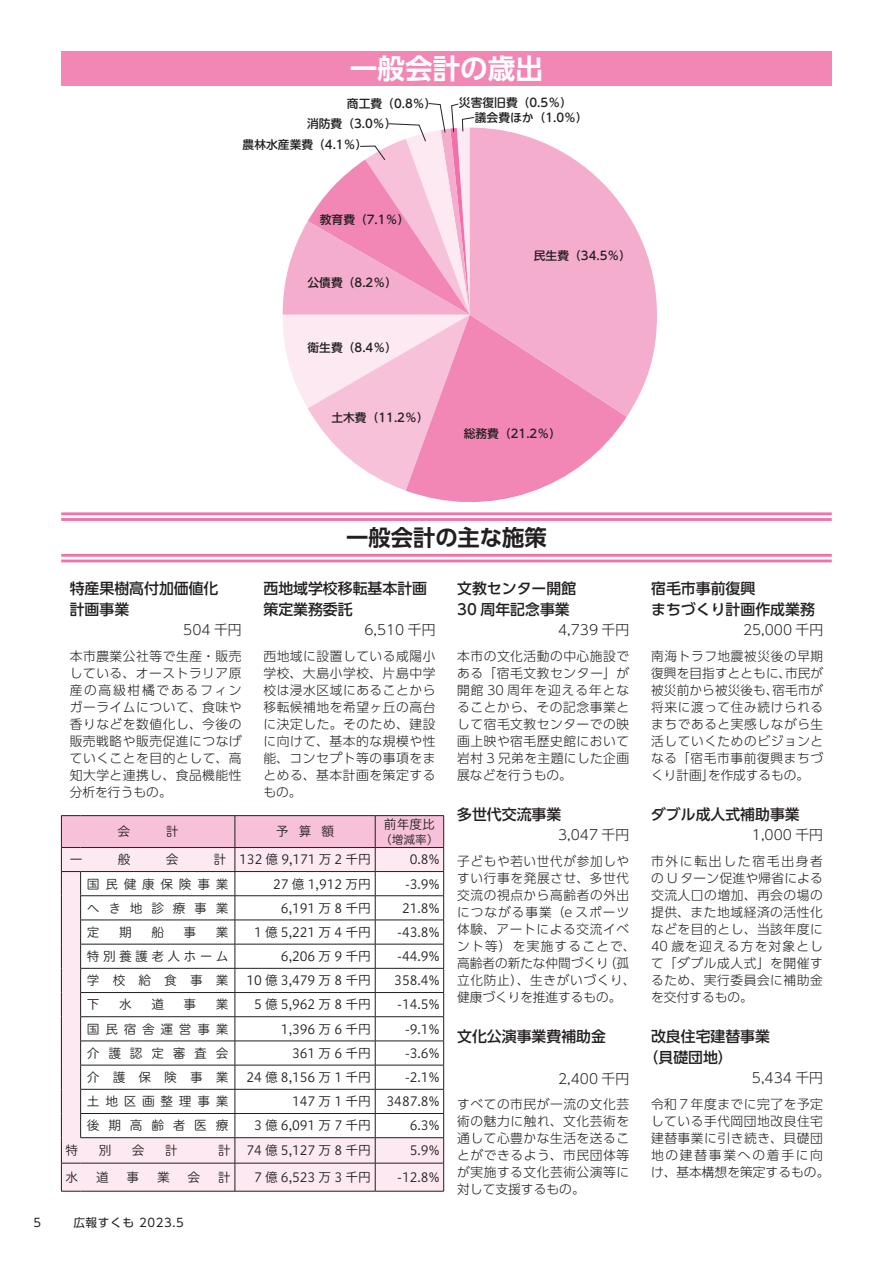
<style>
.page{position:relative;width:893px;height:1263px;background:#fff}
.page>*{position:absolute;margin:0;border:0;box-sizing:border-box;transform-origin:0 0}
.本文{font:700 27.6px "UD Shin Go Pr 6 De";color:#fff}
.本文-2{font:700 22.35px "UD Shin Go Pr 6 De";color:#231f20}
.本文-3{font:500 14.85px "UD Shin Go Pr 6";color:#231f20}
.本文-4{font:500 14.85px "UD Shin Go Pro";color:#231f20}
.本文-5{font:300 13.8px "UD Shin Go Pr 6";color:#231f20}
.本文-6{font:300 13.8px "UD Shin Go Pro";color:#231f20}
.本文-7{font:300 12.75px/17px "UD Shin Go Pr 6";letter-spacing:.045em;color:#231f20;text-align:justify}
.t1{font:12.75px "Hiragino UD Sans R Std N W3";color:#231f20}
.本文-8{font:300 12.75px/17px "UD Shin Go Pro";letter-spacing:.05em;color:#231f20;text-align:right}
.本文-9{font:300 12.75px/17px "UD Shin Go Pr 6";color:#231f20}
.本文-10{font:300 12.75px/17px "UD Shin Go Pro";letter-spacing:.01em;color:#231f20}
.t2{font:12.75px "Hiragino UD Sans R Std N W3";letter-spacing:.44em;color:#231f20}
.t3{font:12.75px "Hiragino UD Sans R Std N W3";letter-spacing:.68em;color:#231f20}
.本文-11{font:300 12.75px "UD Shin Go Pr 6";letter-spacing:.08em;color:#231f20}
.本文-12{font:300 12.75px "UD Shin Go Pr 6";letter-spacing:.1em;color:#231f20}
.t4{font:12.75px "Hiragino UD Sans R Std N W3";letter-spacing:.26em;color:#231f20}
.本文-13{font:300 12.75px "UD Shin Go Pro";color:#231f20}
.t5{font:500 11.7px/19.8px "UD Shin M Go Pr 6";color:#231f20}
.t6{font:11.7px "UD Shin Go Pro";letter-spacing:.05em;color:#231f20}
.t7{font:11.7px "Hiragino UD Sans R Std N W3";color:#231f20}
</style>
<div class="page">
<svg style="left:627px;top:213px;width:30px;height:203px;fill:#f5adce"></svg>
<svg style="left:283px;top:103px;width:344px;height:399px"></svg>
<div style="left:61px;top:51px;width:771px;height:34px;background:#f287b6"></div>
<hr style="left:61px;top:554px;width:771px;height:3px;background:#f171ab">
<hr style="left:61px;top:559px;width:771px;height:3px;background:#f171ab">
<hr style="left:61px;top:512px;width:771px;height:3px;background:#f171ab">
<hr style="left:61px;top:518px;width:771px;height:3px;background:#f171ab">
<svg style="left:61px;top:815px;width:383px;height:377px"></svg>
<hr style="left:81px;top:1191px;width:154px;height:1px;background:#231f20">
<hr style="left:235px;top:1191px;width:140px;height:1px;background:#231f20">
<hr style="left:375px;top:1191px;width:69px;height:1px;background:#231f20">
<p class="本文" style="left:350px;top:46px;width:195px">一般会計の歳出</p>
<p class="t5" style="left:307px;top:93px;width:131px;text-indent:40px">商工費（0.8％）消防費)3.0％(</p>
<p class="t5" style="left:243px;top:134px;width:126px">農林水産業費)4.1％(</p>
<p class="t5" style="left:320px;top:209px;width:91px">教育費)7.1％(</p>
<p class="t5" style="left:308px;top:272px;width:91px">公債費)8.2％(</p>
<p class="t5" style="left:308px;top:336px;width:91px">衛生費)8.4％(</p>
<p class="t5" style="left:331px;top:407px;width:99px">土木費)11.2％(</p>
<p class="t5" style="left:459px;top:92px;width:114px">災害復旧費)0.5％(</p>
<p class="t5" style="left:475px;top:107px;width:114px">議会費ほか)1.0％(</p>
<p class="t5" style="left:534px;top:245px;width:99px">民生費)34.5％(</p>
<p class="t5" style="left:464px;top:423px;width:99px">総務費)21.2％(</p>
<p class="t6" style="left:33px;top:1213px;width:9px">5</p>
<p class="本文-3" style="left:70px;top:576px;width:150px">特産果樹高付加価値化</p>
<p class="本文-3" style="left:70px;top:597px;width:61px">計画事業</p>
<p class="本文-5" style="left:183px;top:619px;width:60px">504 千円</p>
<p class="本文-7" style="left:70px;top:647px;width:174px">本市農業公社等で生産・販売している、オーストラリア原産の高級柑橘であるフィンガーライムについて、食味や香りなどを数値化し、今後の販売戦略や販売促進につなげていくことを目的として、高知大学と連携し、食品機能性分析を行うもの。</p>
<p class="本文-2" style="left:346px;top:519px;width:202px">一般会計の主な施策</p>
<p class="本文-3" style="left:263px;top:576px;width:165px">西地域学校移転基本計画</p>
<p class="本文-3" style="left:263px;top:597px;width:91px">策定業務委託</p>
<p class="本文-5" style="left:364px;top:619px;width:73px">6,510 千円</p>
<p class="本文-7" style="left:263px;top:647px;width:174px">西地域に設置している咸陽小学校、大島小学校、片島中学校は浸水区域にあることから移転候補地を希望ヶ丘の高台に決定した。そのため、建設に向けて、基本的な規模や性能、コンセプト等の事項をまとめる、基本計画を策定するもの。</p>
<p class="本文-3" style="left:457px;top:576px;width:121px">文教センター開館</p>
<p class="本文-3" style="left:457px;top:597px;width:114px">30 周年記念事業</p>
<p class="本文-5" style="left:558px;top:619px;width:73px">4,739 千円</p>
<p class="本文-7" style="left:457px;top:647px;width:174px;text-align:right">本市の文化活動の中心施設でが</p>
<p class="本文-7" style="left:490px;top:664px;width:121px">｢宿毛文教センター｣</p>
<p class="本文-7" style="left:457px;top:664px;width:174px;text-align:left">ある<br>開館 30 周年を迎える年となることから、その記念事業として宿毛文教センターでの映画上映や宿毛歴史館において岩村 3 兄弟を主題にした企画展などを行うもの。</p>
<p class="t1" style="left:166px;top:822px;width:14px">計</p>
<p class="t1" style="left:70px;top:850px;width:14px">一</p>
<p class="t1" style="left:118px;top:850px;width:14px">般</p>
<p class="t1" style="left:166px;top:850px;width:14px">会</p>
<p class="t1" style="left:214px;top:850px;width:14px">計</p>
<p class="t1" style="left:276px;top:822px;width:14px">予</p>
<p class="t1" style="left:299px;top:822px;width:14px">算</p>
<p class="t1" style="left:322px;top:822px;width:14px">額</p>
<p class="t1" style="left:239px;top:850px;width:133px">132 億 9,171 万 2 千円</p>
<p class="t1" style="left:384px;top:814px;width:53px">前年度比</p>
<p class="t7" style="left:380px;top:831px;width:60px">（増減率(</p>
<p class="t1" style="left:410px;top:850px;width:31px">0.8%</p>
<p class="t2" style="left:87px;top:874px;width:143px">国民健康保険事業</p>
<p class="t1" style="left:273px;top:874px;width:99px">27 億 1,912 万円</p>
<p class="t1" style="left:405px;top:874px;width:36px">-3.9%</p>
<p class="t3" style="left:87px;top:898px;width:143px">へき地診療事業</p>
<p class="t1" style="left:281px;top:898px;width:91px">6,191 万 8 千円</p>
<p class="t1" style="left:402px;top:898px;width:39px">21.8%</p>
<p class="t1" style="left:87px;top:922px;width:14px">定</p>
<p class="t1" style="left:119px;top:922px;width:14px">期</p>
<p class="t1" style="left:151px;top:922px;width:14px">船</p>
<p class="t1" style="left:184px;top:922px;width:14px">事</p>
<p class="t1" style="left:216px;top:922px;width:14px">業</p>
<p class="t1" style="left:254px;top:922px;width:118px">1 億 5,221 万 4 千円</p>
<p class="t1" style="left:397px;top:922px;width:44px">-43.8%</p>
<p class="t4" style="left:87px;top:947px;width:143px">特別養護老人ホーム</p>
<p class="t1" style="left:281px;top:947px;width:91px">6,206 万 9 千円</p>
<p class="t1" style="left:397px;top:947px;width:44px">-44.9%</p>
<p class="t1" style="left:87px;top:971px;width:143px">学校給食事業</p>
<p class="t1" style="left:246px;top:971px;width:126px">10 億 3,479 万 8 千円</p>
<p class="t1" style="left:394px;top:971px;width:47px">358.4%</p>
<p class="t1" style="left:87px;top:995px;width:14px">下</p>
<p class="t1" style="left:119px;top:995px;width:14px">水</p>
<p class="t1" style="left:151px;top:995px;width:14px">道</p>
<p class="t1" style="left:184px;top:995px;width:14px">事</p>
<p class="t1" style="left:216px;top:995px;width:14px">業</p>
<p class="t1" style="left:254px;top:995px;width:118px">5 億 5,962 万 8 千円</p>
<p class="t1" style="left:397px;top:995px;width:44px">-14.5%</p>
<p class="本文-3" style="left:457px;top:802px;width:106px">多世代交流事業</p>
<p class="本文-5" style="left:558px;top:824px;width:73px">3,047 千円</p>
<p class="本文-7" style="left:457px;top:852px;width:174px">子どもや若い世代が参加しや</p>
<p class="本文-7" style="left:457px;top:869px;width:174px">すい行事を発展させ、多世代</p>
<p class="本文-7" style="left:457px;top:886px;width:174px">交流の視点から高齢者の外出</p>
<p class="本文-11" style="left:457px;top:902px;width:173px">につながる事業（e スポーツ</p>
<p class="本文-7" style="left:457px;top:920px;width:174px">体験、アートによる交流イベ</p>
<p class="本文-12" style="left:457px;top:936px;width:180px">ント等）を実施することで、</p>
<p class="本文-7" style="left:604px;top:954px;width:27px">（孤</p>
<p class="本文-9" style="left:457px;top:954px;width:180px">高齢者の新たな仲間づくり<br>立化防止）、生きがいづくり、健康づくりを推進するもの。</p>
<p class="t2" style="left:87px;top:1019px;width:143px">国民宿舎運営事業</p>
<p class="t1" style="left:281px;top:1019px;width:91px">1,396 万 6 千円</p>
<p class="t1" style="left:405px;top:1019px;width:36px">-9.1%</p>
<p class="t3" style="left:87px;top:1043px;width:143px">介護認定審査会</p>
<p class="t1" style="left:292px;top:1043px;width:80px">361 万 6 千円</p>
<p class="t1" style="left:405px;top:1043px;width:36px">-3.6%</p>
<p class="t1" style="left:87px;top:1068px;width:143px">介護保険事業</p>
<p class="t1" style="left:246px;top:1068px;width:126px">24 億 8,156 万 1 千円</p>
<p class="t1" style="left:405px;top:1068px;width:36px">-2.1%</p>
<p class="t2" style="left:87px;top:1092px;width:143px">土地区画整理事業</p>
<p class="t1" style="left:292px;top:1092px;width:80px">147 万 1 千円</p>
<p class="t1" style="left:386px;top:1092px;width:54px">3487.8%</p>
<p class="t3" style="left:87px;top:1116px;width:143px">後期高齢者医療</p>
<p class="t1" style="left:254px;top:1116px;width:118px">3 億 6,091 万 7 千円</p>
<p class="t1" style="left:410px;top:1116px;width:31px">6.3%</p>
<p class="t1" style="left:66px;top:1141px;width:14px">特</p>
<p class="t1" style="left:99px;top:1141px;width:14px">別</p>
<p class="t1" style="left:132px;top:1141px;width:14px">会</p>
<p class="t1" style="left:165px;top:1141px;width:14px">計</p>
<p class="t1" style="left:218px;top:1141px;width:14px">計</p>
<p class="t1" style="left:246px;top:1141px;width:126px">74 億 5,127 万 8 千円</p>
<p class="t1" style="left:410px;top:1141px;width:31px">5.9%</p>
<p class="t1" style="left:66px;top:1167px;width:14px">水</p>
<p class="t1" style="left:96px;top:1167px;width:14px">道</p>
<p class="t1" style="left:127px;top:1167px;width:14px">事</p>
<p class="t1" style="left:157px;top:1167px;width:14px">業</p>
<p class="t1" style="left:187px;top:1167px;width:14px">会</p>
<p class="t1" style="left:218px;top:1167px;width:14px">計</p>
<p class="t1" style="left:254px;top:1167px;width:118px">7 億 6,523 万 3 千円</p>
<p class="t1" style="left:397px;top:1167px;width:44px">-12.8%</p>
<p class="本文-3" style="left:457px;top:1024px;width:150px">文化公演事業費補助金</p>
<p class="本文-5" style="left:558px;top:1067px;width:73px">2,400 千円</p>
<p class="本文-7" style="left:457px;top:1096px;width:174px">すべての市民が一流の文化芸術の魅力に触れ、文化芸術を通して心豊かな生活を送ることができるよう、市民団体等が実施する文化芸術公演等に対して支援するもの。</p>
<p class="t6" style="left:73px;top:1213px;width:112px">広報すくも 2023.5</p>
<p class="本文-4" style="left:651px;top:576px;width:106px">宿毛市事前復興</p>
<p class="本文-4" style="left:651px;top:597px;width:165px">まちづくり計画作成業務</p>
<p class="本文-6" style="left:743px;top:619px;width:82px">25,000 千円</p>
<p class="本文-8" style="left:651px;top:647px;width:174px">南海トラフ地震被災後の早期市民が</p>
<p class="本文-10" style="left:772px;top:664px;width:52px;text-indent:-121px">復興を目指すとともに、<br>宿毛市が</p>
<p class="本文-10" style="left:651px;top:681px;width:129px">被災前から被災後も、</p>
<p class="本文-8" style="left:651px;top:698px;width:174px">将来に渡って住み続けられる</p>
<p class="本文-8" style="left:651px;top:715px;width:174px">まちであると実感しながら生</p>
<p class="本文-8" style="left:651px;top:732px;width:174px">活していくためのビジョンと</p>
<p class="本文-8" style="left:651px;top:749px;width:174px">なる「宿毛市事前復興まちづ</p>
<p class="本文-13" style="left:708px;top:765px;width:103px">を作成するもの。</p>
<p class="本文-8" style="left:651px;top:766px;width:65px">くり計画」</p>
<p class="本文-3" style="left:651px;top:802px;width:150px">ダブル成人式補助事業</p>
<p class="本文-5" style="left:752px;top:824px;width:73px">1,000 千円</p>
<p class="本文-7" style="left:651px;top:852px;width:174px">市外に転出した宿毛出身者の U ターン促進や帰省による交流人口の増加、再会の場の提供、また地域経済の活性化などを目的とし、当該年度に40 歳を迎える方を対象として「ダブル成人式」を開催するため、実行委員会に補助金を交付するもの。</p>
<p class="本文-3" style="left:651px;top:1024px;width:121px">改良住宅建替事業</p>
<p class="本文-3" style="left:644px;top:1045px;width:91px">（貝礎団地(</p>
<p class="本文-5" style="left:752px;top:1067px;width:73px">5,434 千円</p>
<p class="本文-7" style="left:651px;top:1095px;width:180px;text-align:left">令和７年度までに完了を予定している手代岡団地改良住宅建替事業に引き続き、貝礎団地の建替事業への着手に向け、基本構想を策定するもの。</p>
</div>
